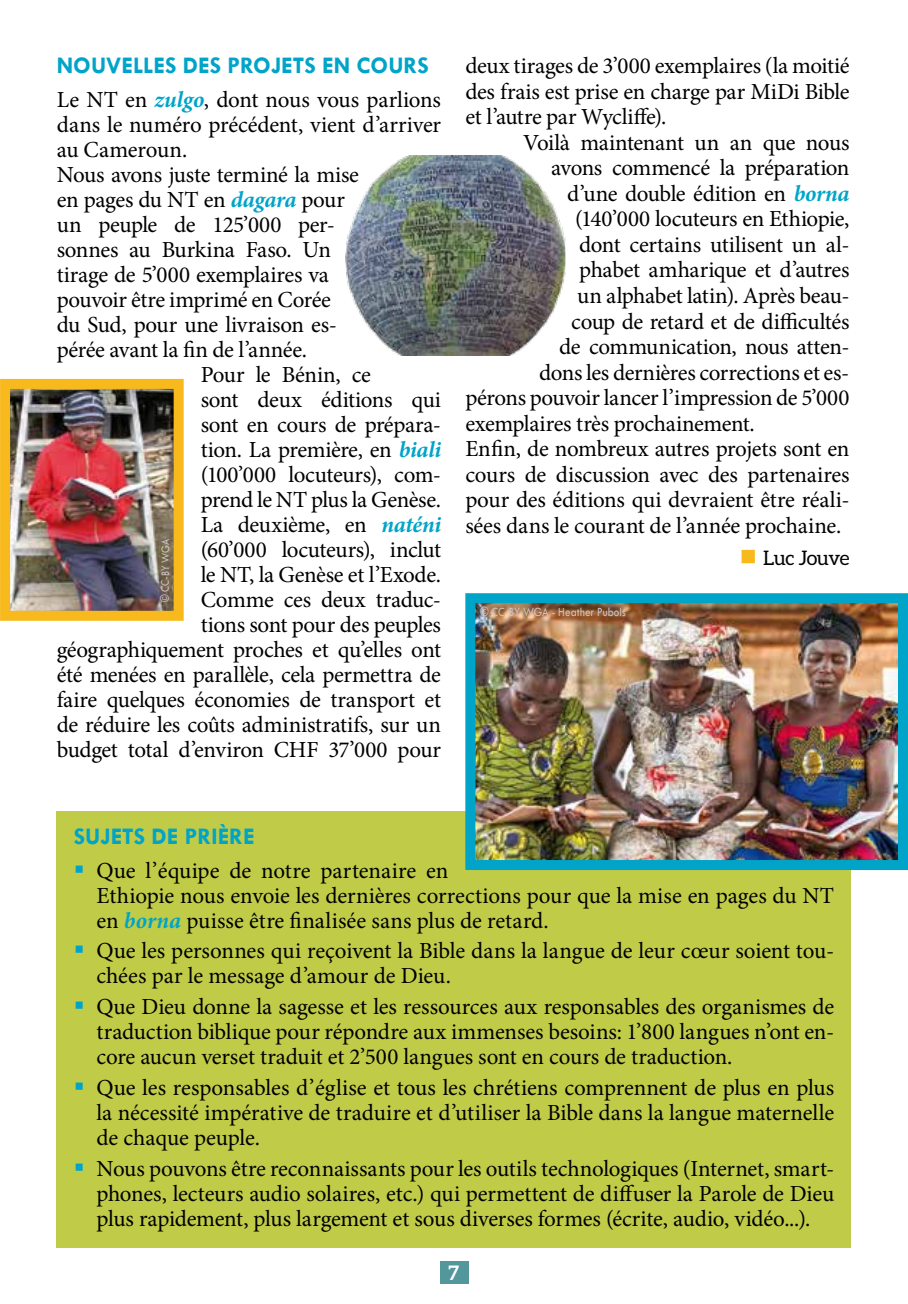
<style>
.page{position:relative;width:908px;height:1304px;background:#fff}
.page>*{position:absolute;margin:0;border:0;box-sizing:border-box;transform-origin:0 0}
.t1{font:700 24px "Tw Cen";color:#00a4c8}
.t2{font:23px/25px "Minion Pro";letter-spacing:-.015em;color:#000;text-align:justify}
.t3{font:20px "Aleo";letter-spacing:-.025em;color:#000}
.t4{font:700 20px "Aleo";color:#fff}
.t5{font:13px "Tw Cen";letter-spacing:.01em;color:#d0c4c5;scale:.85 1}
.t6{font:12px "Tw Cen";letter-spacing:-.025em;color:#d0c4c5;scale:.85 1}
.s1{font-weight:700;font-style:italic;color:#00a4c8}
.s2{color:#f7b91b}
</style>
<div class="page">
<div style="left:440px;top:1261px;width:28px;height:23px;background:#53969b"></div>
<img style="left:11px;top:390px;width:161px;height:220px">
<div style="left:0;top:379px;width:183px;height:242px;border:10px solid #f7b91b"></div>
<div style="left:57px;top:811px;width:793px;height:436px;background:#c0cc47"></div>
<img style="left:345px;top:156px;width:220px;height:199px">
<img style="left:476px;top:604px;width:420px;height:255px">
<div style="left:465px;top:593px;width:442px;height:277px;border:10px solid #00a4c8"></div>
<p class="t1" style="left:57px;top:51px;width:373px">NOUVELLES DES PROJETS EN COURS</p>
<p class="t2" style="left:57px;top:87px;width:385px">Le NT en <span class="s1">zulgo</span>, dont nous vous parlions</p>
<p class="t2" style="left:57px;top:112px;width:386px">dans le numéro précédent, vient d’arriver</p>
<p class="t2" style="left:57px;top:137px;width:132px">au Cameroun.</p>
<p class="t2" style="left:57px;top:162px;width:304px">Nous avons juste terminé la mise</p>
<p class="t2" style="left:57px;top:187px;width:289px">en pages du NT en <span class="s1">dagara</span> pour</p>
<p class="t2" style="left:57px;top:212px;width:280px">un peuple de 125’000 per-</p>
<p class="t2" style="left:57px;top:237px;width:275px">sonnes au Burkina Faso. Un</p>
<p class="t2" style="left:57px;top:262px;width:274px">tirage de 5’000 exemplaires va</p>
<p class="t2" style="left:57px;top:287px;width:275px">pouvoir être imprimé en Corée</p>
<p class="t2" style="left:57px;top:312px;width:281px">du Sud, pour une livraison es-</p>
<p class="t2" style="left:57px;top:337px;width:252px">pérée avant la fin de l’année.</p>
<p class="t2" style="left:201px;top:362px;width:172px">Pour le Bénin, ce</p>
<p class="t2" style="left:201px;top:387px;width:242px">sont deux éditions qui</p>
<p class="t2" style="left:201px;top:412px;width:242px">sont en cours de prépara-</p>
<p class="t2" style="left:201px;top:437px;width:242px">tion. La première, en <span class="s1">biali</span></p>
<p class="t2" style="left:201px;top:462px;width:242px">(100’000 locuteurs), com-</p>
<p class="t2" style="left:201px;top:487px;width:242px">prend le NT plus la Genèse.</p>
<p class="t2" style="left:201px;top:512px;width:242px">La deuxième, en <span class="s1">naténi</span></p>
<p class="t2" style="left:201px;top:537px;width:242px">(60’000 locuteurs), inclut</p>
<p class="t2" style="left:201px;top:562px;width:242px">le NT, la Genèse et l’Exode.</p>
<p class="t2" style="left:201px;top:587px;width:242px">Comme ces deux traduc-</p>
<p class="t2" style="left:201px;top:612px;width:242px">tions sont pour des peuples</p>
<p class="t2" style="left:57px;top:637px;width:385px">géographiquement proches et qu’elles ont</p>
<p class="t2" style="left:57px;top:662px;width:385px">été menées en parallèle, cela permettra de</p>
<p class="t2" style="left:57px;top:687px;width:386px">faire quelques économies de transport et</p>
<p class="t2" style="left:57px;top:712px;width:386px">de réduire les coûts administratifs, sur un</p>
<p class="t2" style="left:57px;top:737px;width:386px">budget total d’environ CHF 37’000 pour</p>
<p class="t6" style="left:158px;top:602px;width:76px;rotate:-90deg">© CC-BY WGA</p>
<p class="t2" style="left:465px;top:53px;width:385px;line-height:25.6px">deux tirages de 3’000 exemplaires (la moitié des frais est prise en charge par MiDi Bible et l’autre par Wycliffe).</p>
<p class="t2" style="left:523px;top:130px;width:327px">Voilà maintenant un an que nous</p>
<p class="t2" style="left:551px;top:156px;width:299px">avons commencé la préparation</p>
<p class="t2" style="left:567px;top:181px;width:284px">d’une double édition en <span class="s1">borna</span></p>
<p class="t2" style="left:575px;top:207px;width:275px">(140’000 locuteurs en Ethiopie,</p>
<p class="t2" style="left:579px;top:232px;width:271px">dont certains utilisent un al-</p>
<p class="t2" style="left:579px;top:258px;width:272px">phabet amharique et d’autres</p>
<p class="t2" style="left:577px;top:283px;width:273px">un alphabet latin). Après beau-</p>
<p class="t2" style="left:571px;top:309px;width:279px">coup de retard et de difficultés</p>
<p class="t2" style="left:559px;top:334px;width:292px">de communication, nous atten-</p>
<p class="t2" style="left:539px;top:360px;width:311px">dons les dernières corrections et es-</p>
<p class="t2" style="left:465px;top:385px;width:385px">pérons pouvoir lancer l’impression de 5’000</p>
<p class="t2" style="left:465px;top:411px;width:291px">exemplaires très prochainement.</p>
<p class="t2" style="left:465px;top:436px;width:385px">Enfin, de nombreux autres projets sont en</p>
<p class="t2" style="left:465px;top:462px;width:385px">cours de discussion avec des partenaires</p>
<p class="t2" style="left:465px;top:487px;width:385px">pour des éditions qui devraient être réali-</p>
<p class="t2" style="left:465px;top:513px;width:377px">sées dans le courant de l’année prochaine.</p>
<p class="t3" style="left:739px;top:547px;width:111px"><span class="s2">■</span> Luc Jouve</p>
<p class="t5" style="left:480px;top:604px;width:172px">© CC-BY WGA - Heather Pubols</p>
<p class="t1" style="left:74px;top:822px;width:182px">SUJETS DE PRIÈRE</p>
<p class="t2" style="left:96px;top:858px;width:738px;text-align:left">Que l’équipe de notre partenaire en<br>Ethiopie nous envoie les dernières corrections pour que la mise en pages du NT en <span class="s1">borna</span> puisse être finalisée sans plus de retard.</p>
<p class="t2" style="left:96px;top:939px;width:739px">Que les personnes qui reçoivent la Bible dans la langue de leur cœur soient tou&shy;chées par le message d’amour de Dieu.</p>
<p class="t2" style="left:96px;top:994px;width:739px">Que Dieu donne la sagesse et les ressources aux responsables des organismes de traduction biblique pour répondre aux immenses besoins: 1’800 langues n’ont en&shy;core aucun verset traduit et 2’500 langues sont en cours de traduction.</p>
<p class="t2" style="left:96px;top:1075px;width:739px">Que les responsables d’église et tous les chrétiens comprennent de plus en plus la nécessité impérative de traduire et d’utiliser la Bible dans la langue maternelle de chaque peuple.</p>
<p class="t2" style="left:96px;top:1156px;width:739px">Nous pouvons être reconnaissants pour les outils technologiques (Internet, smart&shy;phones, lecteurs audio solaires, etc.) qui permettent de diffuser la Parole de Dieu plus rapidement, plus largement et sous diverses formes (écrite, audio, vidéo...).</p>
<p class="t4" style="left:448px;top:1261px;width:12px">7</p>
</div>
